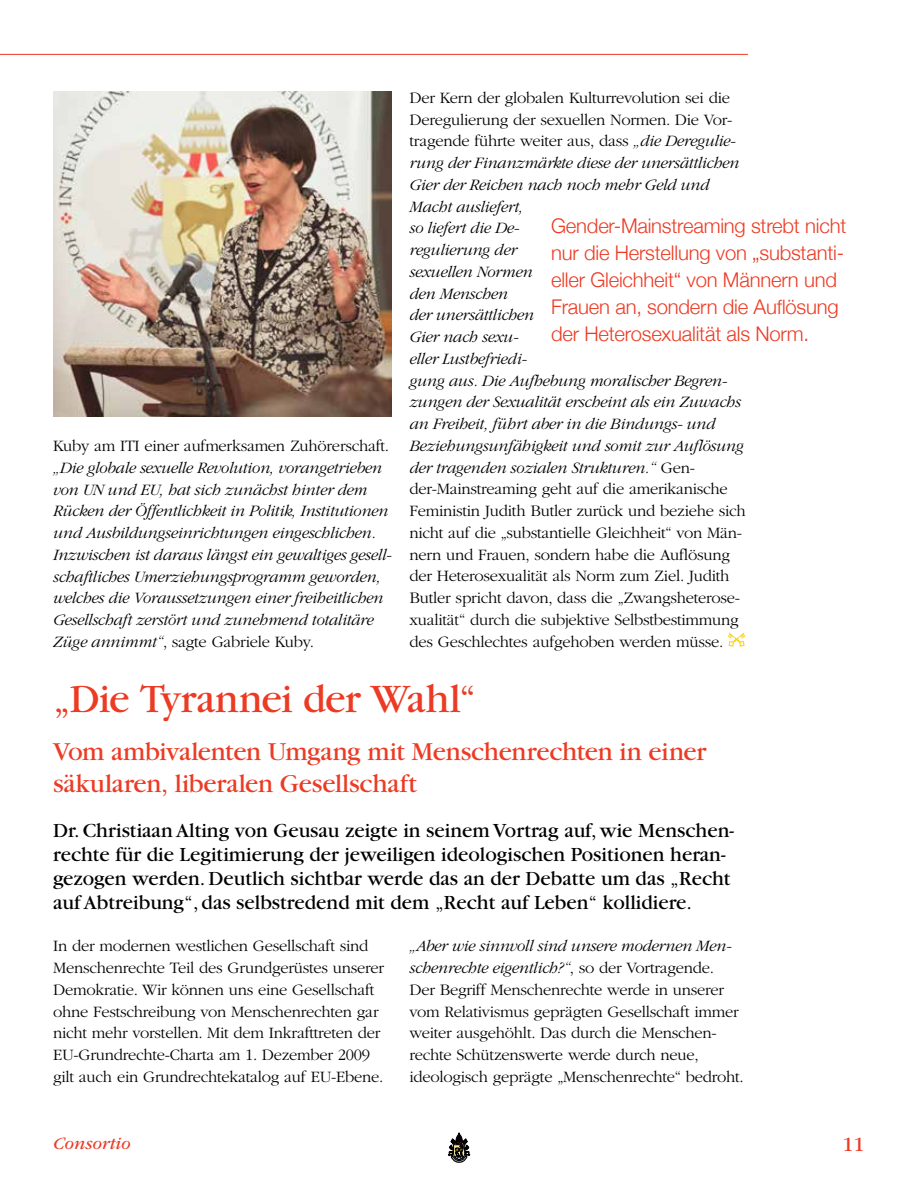
<style>
.page{position:relative;width:918px;height:1188px;background:#fff}
.page>*{position:absolute;margin:0;border:0;box-sizing:border-box;transform-origin:0 0}
.t1{font:42px "Garamond";letter-spacing:-.01em;color:#ec3b24}
.t2{font:27px/31.5px "Garamond";letter-spacing:-.01em;color:#ec3b24}
.t3{font:21px/24px "Garamond";color:#000}
.t4{font:21px "ITC Garamond Std";color:#ec3b24}
.t5{font:300 20.25px/27px "Helvetica Neue";letter-spacing:-.01em;color:#ec3b24}
.t6{font:italic 18px "ITC Garamond Std";color:#ec3b24}
.t7{font:300 16.5px/21.8px "ITC Garamond Std";letter-spacing:-.015em;color:#000}
.t8{font:italic 300 16.5px/21.8px "ITC Garamond Std";letter-spacing:-.015em;color:#000}
.s1{font-style:normal}
.s2{font-style:italic}
</style>
<div class="page">
<svg style="left:448px;top:1133px;width:22px;height:29px"></svg>
<img style="left:728px;top:633px;width:16px;height:6px">
<img style="left:53px;top:92px;width:339px;height:325px">
<hr style="left:0;top:54px;width:748px;height:1px;background:#ec3b24">
<p class="t7" style="left:53px;top:435px;width:338px">Kuby am ITI einer aufmerksamen Zuhörerschaft.</p>
<p class="t8" style="left:53px;top:457px;width:340px">„Die globale sexuelle Revolution, vorangetrieben von UN und EU, hat sich zunächst hinter dem Rücken der Öffentlichkeit in Politik, Institutionen und Ausbildungseinrichtungen eingeschlichen.<br>Inzwischen ist daraus längst ein gewaltiges gesell&shy;schaftliches Umerziehungsprogramm geworden, welches die Voraussetzungen einer freiheitlichen Gesellschaft zerstört und zunehmend totalitäre Züge annimmt“<span class="s1">, sagte Gabriele Kuby.</span></p>
<p class="t7" style="left:410px;top:87px;width:338px">Der Kern der globalen Kulturrevolution sei die Deregulierung der sexuellen Normen. Die Vor&shy;tragende führte weiter aus, dass <span class="s2">„die Deregulie&shy;rung der Finanzmärkte diese der unersättlichen Gier der Reichen nach noch mehr Geld und Macht ausliefert,<br>so liefert die De-<br>regulierung der<br>sexuellen Normen<br>den Menschen<br>der unersättlichen<br>Gier nach sexu-<br>eller Lustbefriedi-<br>gung aus. Die Aufhebung moralischer Begren&shy;zungen der Sexualität erscheint als ein Zuwachs an Freiheit, führt aber in die Bindungs- und Beziehungsunfähigkeit und somit zur Auflösung der tragenden sozialen Strukturen.“</span> Gen&shy;der-Mainstreaming geht auf die amerikanische Feministin Judith Butler zurück und beziehe sich nicht auf die „substantielle Gleichheit“ von Män&shy;nern und Frauen, sondern habe die Auflösung der Heterosexualität als Norm zum Ziel. Judith Butler spricht davon, dass die „Zwangsheterose&shy;xualität“ durch die subjektive Selbstbestimmung des Geschlechtes aufgehoben werden müsse.</p>
<p class="t5" style="left:551px;top:212px;width:297px">Gender-Mainstreaming strebt nicht nur die Herstellung von „substanti&shy;eller Gleichheit“ von Männern und Frauen an, sondern die Auflösung der Heterosexualität als Norm.</p>
<h1 class="t1" style="left:53px;top:677px;width:425px">„Die Tyrannei der Wahl“</h1>
<h2 class="t2" style="left:53px;top:737px;width:655px">Vom ambivalenten Umgang mit Menschenrechten in einer säkularen, liberalen Gesellschaft</h2>
<p class="t3" style="left:53px;top:819px;width:682px">Dr. Christiaan Alting von Geusau zeigte in seinem Vortrag auf, wie Menschen&shy;rechte für die Legitimierung der jeweiligen ideologischen Positionen heran&shy;gezogen werden. Deutlich sichtbar werde das an der Debatte um das „Recht auf Abtreibung“, das selbstredend mit dem „Recht auf Leben“ kollidiere.</p>
<p class="t7" style="left:53px;top:935px;width:333px">In der modernen westlichen Gesellschaft sind Menschenrechte Teil des Grundgerüstes unserer Demokratie. Wir können uns eine Gesellschaft ohne Festschreibung von Menschenrechten gar nicht mehr vorstellen. Mit dem Inkrafttreten der EU-Grundrechte-Charta am 1. Dezember 2009 gilt auch ein Grundrechtekatalog auf EU-Ebene.</p>
<p class="t7" style="left:410px;top:935px;width:336px"><span class="s2">„Aber wie sinnvoll sind unsere modernen Men&shy;schenrechte eigentlich?“</span>, so der Vortragende.<br>Der Begriff Menschenrechte werde in unserer vom Relativismus geprägten Gesellschaft immer weiter ausgehöhlt. Das durch die Menschen&shy;rechte Schützenswerte werde durch neue, ideologisch geprägte „Menschenrechte“ bedroht.</p>
<p class="t6" style="left:53px;top:1133px;width:79px">Consortio</p>
<p class="t4" style="left:842px;top:1133px;width:24px">11</p>
</div>
